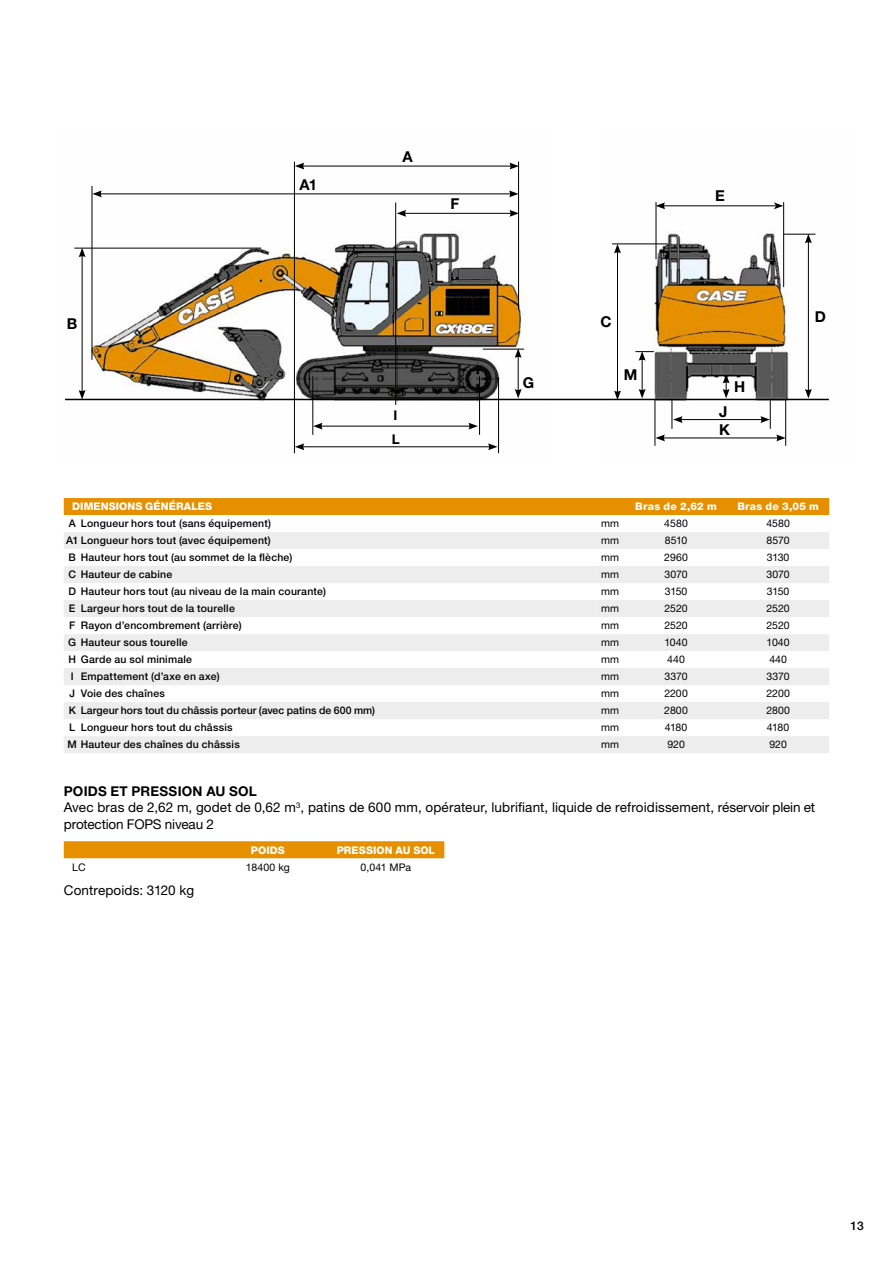
<style>
.page{position:relative;width:893px;height:1263px;background:#fff}
.page>*{position:absolute;margin:0;border:0;box-sizing:border-box;transform-origin:0 0}
.t1{font:700 15px/18.3px "Helvetica Neue LT Pro";color:#000}
.t2{font:13.5px/16.5px "Helvetica Neue LT Pro";letter-spacing:.005em;color:#000}
.t3{font:700 13.35px/24px "Helvetica Neue LT Pro";color:#000}
.t4{font:500 12px "Helvetica Neue LT Pro";color:#000}
.t5{font:500 10.5px "Helvetica Neue LT Pro";letter-spacing:.02em;color:#000}
.t6{font:10.5px "Helvetica Neue LT Pro";letter-spacing:.005em;color:#000}
.t7{font:800 10.5px "Helvetica Neue LT Pro";letter-spacing:.01em;color:#fff}
.t8{font:500 10.5px "Helvetica Neue LT Pro";color:#000}
.s1{font-weight:700}
</style>
<div class="page">
<img style="left:604px;top:202px;width:225px;height:244px">
<img style="left:65px;top:161px;width:485px;height:293px">
<hr style="left:395px;top:203px;width:1px;height:202px;background:#000">
<hr style="left:404px;top:213px;width:108px;height:1px;background:#000">
<svg style="left:397px;top:210px;width:9px;height:7px"></svg>
<svg style="left:509px;top:210px;width:9px;height:7px"></svg>
<hr style="left:302px;top:166px;width:210px;height:1px;background:#000">
<svg style="left:295px;top:163px;width:9px;height:7px"></svg>
<svg style="left:509px;top:163px;width:9px;height:7px"></svg>
<hr style="left:518px;top:162px;width:1px;height:148px;background:#000">
<hr style="left:92px;top:186px;width:1px;height:174px;background:#000">
<hr style="left:99px;top:193px;width:412px;height:1px;background:#000">
<svg style="left:509px;top:190px;width:10px;height:7px"></svg>
<svg style="left:92px;top:190px;width:10px;height:7px"></svg>
<hr style="left:75px;top:248px;width:186px;height:1px;background:#000">
<hr style="left:612px;top:243px;width:55px;height:1px;background:#000">
<hr style="left:784px;top:234px;width:31px;height:1px;background:#000">
<hr style="left:680px;top:419px;width:83px;height:1px;background:#000">
<hr style="left:663px;top:205px;width:113px;height:1px;background:#000">
<svg style="left:774px;top:202px;width:9px;height:7px"></svg>
<svg style="left:657px;top:202px;width:8px;height:7px"></svg>
<hr style="left:82px;top:255px;width:1px;height:137px;background:#000">
<svg style="left:79px;top:248px;width:7px;height:9px"></svg>
<svg style="left:79px;top:390px;width:7px;height:9px"></svg>
<hr style="left:808px;top:241px;width:1px;height:150px;background:#000">
<svg style="left:805px;top:234px;width:7px;height:9px"></svg>
<svg style="left:805px;top:389px;width:7px;height:9px"></svg>
<hr style="left:617px;top:251px;width:1px;height:142px;background:#000">
<svg style="left:614px;top:244px;width:7px;height:9px"></svg>
<svg style="left:614px;top:390px;width:7px;height:9px"></svg>
<hr style="left:642px;top:358px;width:1px;height:33px;background:#000">
<svg style="left:636px;top:351px;width:18px;height:10px"></svg>
<svg style="left:639px;top:389px;width:7px;height:9px"></svg>
<hr style="left:320px;top:426px;width:151px;height:1px;background:#000">
<svg style="left:313px;top:423px;width:10px;height:7px"></svg>
<svg style="left:468px;top:423px;width:10px;height:7px"></svg>
<hr style="left:302px;top:446px;width:188px;height:1px;background:#000">
<svg style="left:295px;top:443px;width:9px;height:7px"></svg>
<svg style="left:488px;top:443px;width:9px;height:7px"></svg>
<hr style="left:498px;top:377px;width:1px;height:76px;background:#000">
<hr style="left:294px;top:162px;width:1px;height:291px;background:#000">
<hr style="left:312px;top:377px;width:1px;height:57px;background:#000">
<hr style="left:479px;top:377px;width:1px;height:57px;background:#000">
<hr style="left:663px;top:438px;width:116px;height:1px;background:#000">
<svg style="left:776px;top:434px;width:9px;height:7px"></svg>
<svg style="left:656px;top:434px;width:9px;height:7px"></svg>
<hr style="left:656px;top:202px;width:1px;height:57px;background:#000">
<hr style="left:783px;top:202px;width:1px;height:85px;background:#000">
<hr style="left:785px;top:400px;width:1px;height:45px;background:#000">
<hr style="left:655px;top:400px;width:1px;height:45px;background:#000">
<svg style="left:672px;top:401px;width:11px;height:27px"></svg>
<svg style="left:760px;top:401px;width:11px;height:27px"></svg>
<svg style="left:723px;top:374px;width:7px;height:24px"></svg>
<hr style="left:483px;top:349px;width:41px;height:1px;background:#000">
<hr style="left:65px;top:399px;width:764px;height:1px;background:#000">
<hr style="left:518px;top:355px;width:1px;height:36px;background:#000">
<svg style="left:515px;top:389px;width:7px;height:9px"></svg>
<svg style="left:515px;top:348px;width:7px;height:10px"></svg>
<div style="left:64px;top:498px;width:765px;height:17px;background:#e69000"></div>
<svg style="left:64px;top:532px;width:765px;height:221px;fill:#ededed"></svg>
<svg style="left:64px;top:566px;width:765px;height:102px"></svg>
<div style="left:64px;top:841px;width:380px;height:17px;background:#e69000"></div>
<h1 class="t1" style="left:299px;top:175px;width:19px">A1</h1>
<h1 class="t1" style="left:402px;top:147px;width:12px">A</h1>
<h1 class="t1" style="left:450px;top:194px;width:10px">F</h1>
<h1 class="t1" style="left:67px;top:314px;width:12px">B</h1>
<h1 class="t1" style="left:600px;top:312px;width:13px">C</h1>
<p class="t3" style="left:392px;top:403px;width:9px">I<br>L</p>
<h1 class="t1" style="left:523px;top:373px;width:13px">G</h1>
<h1 class="t1" style="left:624px;top:365px;width:15px">M</h1>
<h1 class="t1" style="left:715px;top:186px;width:11px">E</h1>
<h1 class="t1" style="left:734px;top:377px;width:13px">H</h1>
<h1 class="t1" style="left:719px;top:402px;width:12px">J<br>K</h1>
<h1 class="t1" style="left:815px;top:307px;width:13px">D</h1>
<p class="t7" style="left:72px;top:500px;width:141px">DIMENSIONS GÉNÉRALES</p>
<p class="t7" style="left:635px;top:500px;width:83px">Bras de 2,62 m</p>
<p class="t7" style="left:737px;top:500px;width:83px">Bras de 3,05 m</p>
<p class="t5" style="left:69px;top:517px;width:204px">A Longueur hors tout (sans équipement)</p>
<p class="t6" style="left:601px;top:517px;width:19px">mm</p>
<p class="t6" style="left:664px;top:517px;width:25px">4580</p>
<p class="t6" style="left:766px;top:517px;width:25px">4580</p>
<p class="t5" style="left:66px;top:534px;width:206px">A1 Longueur hors tout (avec équipement)</p>
<p class="t6" style="left:601px;top:534px;width:19px">mm</p>
<p class="t6" style="left:665px;top:534px;width:24px">8510</p>
<p class="t6" style="left:767px;top:534px;width:25px">8570</p>
<p class="t5" style="left:69px;top:551px;width:225px">B Hauteur hors tout (au sommet de la flèche)</p>
<p class="t6" style="left:601px;top:551px;width:19px">mm</p>
<p class="t6" style="left:664px;top:551px;width:25px">2960</p>
<p class="t6" style="left:767px;top:551px;width:24px">3130</p>
<p class="t5" style="left:68px;top:568px;width:105px">C Hauteur de cabine</p>
<p class="t6" style="left:601px;top:568px;width:19px">mm</p>
<p class="t6" style="left:665px;top:568px;width:25px">3070</p>
<p class="t6" style="left:767px;top:568px;width:25px">3070</p>
<p class="t5" style="left:68px;top:585px;width:259px">D Hauteur hors tout (au niveau de la main courante)</p>
<p class="t6" style="left:601px;top:585px;width:19px">mm</p>
<p class="t6" style="left:665px;top:585px;width:24px">3150</p>
<p class="t6" style="left:767px;top:585px;width:24px">3150</p>
<p class="t5" style="left:69px;top:602px;width:167px">E Largeur hors tout de la tourelle</p>
<p class="t6" style="left:601px;top:602px;width:19px">mm</p>
<p class="t6" style="left:665px;top:602px;width:25px">2520</p>
<p class="t6" style="left:767px;top:602px;width:25px">2520</p>
<p class="t5" style="left:69px;top:619px;width:174px">F Rayon d’encombrement (arrière)</p>
<p class="t6" style="left:601px;top:619px;width:19px">mm</p>
<p class="t6" style="left:665px;top:619px;width:25px">2520</p>
<p class="t6" style="left:767px;top:619px;width:25px">2520</p>
<p class="t5" style="left:68px;top:636px;width:121px">G Hauteur sous tourelle</p>
<p class="t6" style="left:601px;top:636px;width:19px">mm</p>
<p class="t6" style="left:665px;top:636px;width:25px">1040</p>
<p class="t6" style="left:767px;top:636px;width:25px">1040</p>
<p class="t5" style="left:69px;top:653px;width:125px">H Garde au sol minimale</p>
<p class="t6" style="left:601px;top:653px;width:19px">mm</p>
<p class="t6" style="left:667px;top:653px;width:19px">440</p>
<p class="t6" style="left:769px;top:653px;width:19px">440</p>
<p class="t5" style="left:71px;top:670px;width:150px">I Empattement (d’axe en axe)</p>
<p class="t6" style="left:601px;top:670px;width:19px">mm</p>
<p class="t6" style="left:665px;top:670px;width:25px">3370</p>
<p class="t6" style="left:767px;top:670px;width:25px">3370</p>
<p class="t5" style="left:69px;top:687px;width:97px">J Voie des chaînes</p>
<p class="t6" style="left:601px;top:687px;width:19px">mm</p>
<p class="t6" style="left:664px;top:687px;width:25px">2200</p>
<p class="t6" style="left:766px;top:687px;width:25px">2200</p>
<p class="t8" style="left:69px;top:704px;width:308px">K Largeur hors tout du châssis porteur (avec patins de 600 mm)</p>
<p class="t6" style="left:601px;top:704px;width:19px">mm</p>
<p class="t6" style="left:664px;top:704px;width:25px">2800</p>
<p class="t6" style="left:766px;top:704px;width:25px">2800</p>
<p class="t5" style="left:69px;top:721px;width:165px">L Longueur hors tout du châssis</p>
<p class="t6" style="left:601px;top:721px;width:19px">mm</p>
<p class="t6" style="left:665px;top:721px;width:24px">4180</p>
<p class="t6" style="left:767px;top:721px;width:24px">4180</p>
<p class="t5" style="left:68px;top:738px;width:174px">M Hauteur des chaînes du châssis</p>
<p class="t6" style="left:601px;top:738px;width:19px">mm</p>
<p class="t6" style="left:667px;top:738px;width:19px">920</p>
<p class="t6" style="left:769px;top:738px;width:19px">920</p>
<p class="t2" style="left:64px;top:782px;width:753px"><span class="s1">POIDS ET PRESSION AU SOL<br></span>Avec bras de 2,62 m, godet de 0,62 m<sup>3</sup>, patins de 600 mm, opérateur, lubrifiant, liquide de refroidissement, réservoir plein et protection FOPS niveau 2</p>
<p class="t7" style="left:251px;top:843px;width:35px">POIDS</p>
<p class="t7" style="left:337px;top:843px;width:100px">PRESSION AU SOL</p>
<p class="t6" style="left:72px;top:860px;width:15px">LC</p>
<p class="t6" style="left:246px;top:860px;width:45px">18400 kg</p>
<p class="t6" style="left:360px;top:860px;width:52px">0,041 MPa</p>
<p class="t2" style="left:64px;top:881px;width:132px">Contrepoids: 3120 kg</p>
<p class="t4" style="left:850px;top:1218px;width:15px">13</p>
</div>
